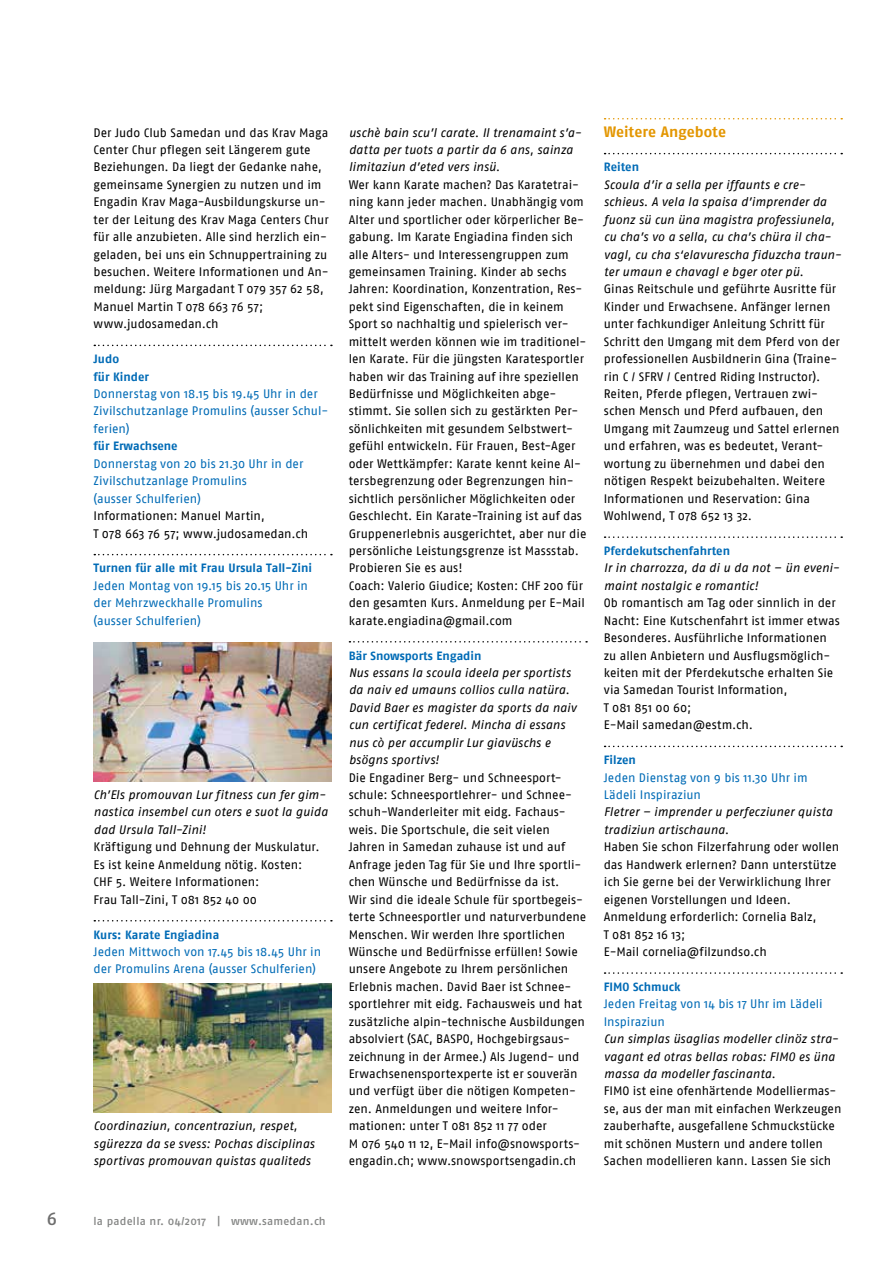
<style>
.page{position:relative;width:893px;height:1263px;background:#fff}
.page>*{position:absolute;margin:0;border:0;box-sizing:border-box;transform-origin:0 0}
.t1{font:18px "Fago No Med";color:#6e6e6e}
.t2{font:700 15px "Fago No Lf";letter-spacing:.005em;color:#e39600}
.t3{font:12.3px/17.4px "Fago No";color:#000}
.t4{font:italic 12.3px/17.4px "Fago No";letter-spacing:.005em;color:#000}
.t5{font:12.3px/17.4px "Fago No";color:#006bb6}
.t6{font:700 12px/17.4px "Fago No Lf";color:#006bb6}
.t7{font:11.25px "Fago No Med";letter-spacing:.02em;color:#868786}
</style>
<div class="page">
<svg style="left:94px;top:345px;width:238px;height:1px"></svg>
<svg style="left:94px;top:554px;width:238px;height:1px"></svg>
<svg style="left:94px;top:920px;width:238px;height:1px"></svg>
<img style="left:94px;top:642px;width:238px;height:140px">
<img style="left:94px;top:983px;width:238px;height:130px">
<svg style="left:349px;top:641px;width:238px;height:1px"></svg>
<svg style="left:605px;top:118px;width:237px;height:1px"></svg>
<svg style="left:605px;top:153px;width:237px;height:1px"></svg>
<svg style="left:605px;top:536px;width:237px;height:2px"></svg>
<svg style="left:605px;top:746px;width:237px;height:1px"></svg>
<svg style="left:605px;top:972px;width:237px;height:2px"></svg>
<p class="t3" style="left:94px;top:123px;width:237px">Der Judo Club Samedan und das Krav Maga Center Chur pflegen seit Längerem gute Beziehungen. Da liegt der Gedanke nahe, gemeinsame Synergien zu nutzen und im Engadin Krav Maga-Ausbildungskurse un&shy;ter der Leitung des Krav Maga Centers Chur für alle anzubieten. Alle sind herzlich ein&shy;geladen, bei uns ein Schnuppertraining zu besuchen. Weitere Informationen und An&shy;meldung: Jürg Margadant T 079 357 62 58, Manuel Martin T 078 663 76 57; www.judosamedan.ch</p>
<p class="t6" style="left:94px;top:350px;width:57px">Judo<br>für Kinder</p>
<p class="t5" style="left:94px;top:385px;width:236px">Donnerstag von 18.15 bis 19.45 Uhr in der<br>Zivilschutzanlage Promulins (ausser Schul&shy;ferien)</p>
<p class="t6" style="left:94px;top:437px;width:86px">für Erwachsene</p>
<p class="t5" style="left:94px;top:455px;width:211px">Donnerstag von 20 bis 21.30 Uhr in der<br>Zivilschutzanlage Promulins<br>(ausser Schulferien)</p>
<p class="t3" style="left:94px;top:507px;width:216px">Informationen: Manuel Martin,<br>T 078 663 76 57; www.judosamedan.ch</p>
<p class="t6" style="left:94px;top:559px;width:220px">Turnen für alle mit Frau Ursula Tall-Zini</p>
<p class="t5" style="left:94px;top:577px;width:216px">Jeden Montag von 19.15 bis 20.15 Uhr in der Mehrzweckhalle Promulins<br>(ausser Schulferien)</p>
<p class="t4" style="left:94px;top:786px;width:236px">Ch’Els promouvan Lur fitness cun fer gim&shy;nastica insembel cun oters e suot la guida dad Ursula Tall-Zini!</p>
<p class="t3" style="left:94px;top:838px;width:228px">Kräftigung und Dehnung der Muskulatur.<br>Es ist keine Anmeldung nötig. Kosten:<br>CHF 5. Weitere Informationen:<br>Frau Tall-Zini, T 081 852 40 00</p>
<p class="t6" style="left:94px;top:925px;width:127px">Kurs: Karate Engiadina</p>
<p class="t5" style="left:94px;top:943px;width:229px">Jeden Mittwoch von 17.45 bis 18.45 Uhr in der Promulins Arena (ausser Schulferien)</p>
<p class="t4" style="left:94px;top:1117px;width:223px">Coordinaziun, concentraziun, respet, sgürezza da se svess: Pochas disciplinas sportivas promouvan quistas qualiteds</p>
<h1 class="t1" style="left:47px;top:1208px;width:12px">6</h1>
<p class="t7" style="left:94px;top:1214px;width:234px">la padella nr. 04/2017 | www.samedan.ch</p>
<p class="t4" style="left:349px;top:123px;width:234px">uschè bain scu’l carate. Il trenamaint s’a&shy;datta per tuots a partir da 6 ans, sainza limitaziun d’eted vers insü.</p>
<p class="t3" style="left:349px;top:176px;width:239px">Wer kann Karate machen? Das Karatetrai&shy;ning kann jeder machen. Unabhängig vom Alter und sportlicher oder körperlicher Be&shy;gabung. Im Karate Engiadina finden sich alle Alters- und Interessengruppen zum gemeinsamen Training. Kinder ab sechs Jahren: Koordination, Konzentration, Res&shy;pekt sind Eigenschaften, die in keinem Sport so nachhaltig und spielerisch ver&shy;mittelt werden können wie im traditionel&shy;len Karate. Für die jüngsten Karatesportler haben wir das Training auf ihre speziellen Bedürfnisse und Möglichkeiten abge&shy;stimmt. Sie sollen sich zu gestärkten Per&shy;sönlichkeiten mit gesundem Selbstwert&shy;gefühl entwickeln. Für Frauen, Best-Ager oder Wettkämpfer: Karate kennt keine Al&shy;tersbegrenzung oder Begrenzungen hin&shy;sichtlich persönlicher Möglichkeiten oder Geschlecht. Ein Karate-Training ist auf das Gruppenerlebnis ausgerichtet, aber nur die persönliche Leistungsgrenze ist Massstab.<br>Probieren Sie es aus!<br>Coach: Valerio Giudice; Kosten: CHF 200 für den gesamten Kurs. Anmeldung per E-Mail karate.engiadina@gmail.com</p>
<p class="t6" style="left:349px;top:646px;width:134px">Bär Snowsports Engadin</p>
<p class="t4" style="left:349px;top:664px;width:229px">Nus essans la scoula ideela per sportists da naiv ed umauns collios culla natüra.<br>David Baer es magister da sports da naiv cun certificat federel. Mincha di essans nus cò per accumplir Lur giavüschs e bsögns sportivs!</p>
<p class="t3" style="left:349px;top:768px;width:239px">Die Engadiner Berg- und Schneesport&shy;schule: Schneesportlehrer- und Schnee&shy;schuh-Wanderleiter mit eidg. Fachaus&shy;weis. Die Sportschule, die seit vielen Jahren in Samedan zuhause ist und auf Anfrage jeden Tag für Sie und Ihre sportli&shy;chen Wünsche und Bedürfnisse da ist.<br>Wir sind die ideale Schule für sportbegeis&shy;terte Schneesportler und naturverbundene Menschen. Wir werden Ihre sportlichen Wünsche und Bedürfnisse erfüllen! Sowie unsere Angebote zu Ihrem persönlichen Erlebnis machen. David Baer ist Schnee&shy;sportlehrer mit eidg. Fachausweis und hat zusätzliche alpin-technische Ausbildungen absolviert (SAC, BASPO, Hochgebirgsaus&shy;zeichnung in der Armee.) Als Jugend- und Erwachsenensportexperte ist er souverän und verfügt über die nötigen Kompeten&shy;zen. Anmeldungen und weitere Infor&shy;mationen: unter T 081 852 11 77 oder<br>M 076 540 11 12, E-Mail info@snowsports&shy;engadin.ch; www.snowsportsengadin.ch</p>
<p class="t2" style="left:604px;top:122px;width:124px">Weitere Angebote</p>
<p class="t6" style="left:604px;top:158px;width:37px">Reiten</p>
<p class="t4" style="left:604px;top:176px;width:239px">Scoula d’ir a sella per iffaunts e cre&shy;schieus. A vela la spaisa d’imprender da fuonz sü cun üna magistra professiunela, cu cha’s vo a sella, cu cha’s chüra il cha&shy;vagl, cu cha s‘elavurescha fiduzcha traun&shy;ter umaun e chavagl e bger oter pü.</p>
<p class="t3" style="left:604px;top:280px;width:238px">Ginas Reitschule und geführte Ausritte für Kinder und Erwachsene. Anfänger lernen unter fachkundiger Anleitung Schritt für Schritt den Umgang mit dem Pferd von der professionellen Ausbildnerin Gina (Traine&shy;rin C / SFRV / Centred Riding Instructor).<br>Reiten, Pferde pflegen, Vertrauen zwi&shy;schen Mensch und Pferd aufbauen, den Umgang mit Zaumzeug und Sattel erlernen und erfahren, was es bedeutet, Verant&shy;wortung zu übernehmen und dabei den nötigen Respekt beizubehalten. Weitere Informationen und Reservation: Gina Wohlwend, T 078 652 13 32.</p>
<p class="t6" style="left:604px;top:542px;width:128px">Pferdekutschenfahrten</p>
<p class="t4" style="left:604px;top:559px;width:237px">Ir in charrozza, da di u da not – ün eveni&shy;maint nostalgic e romantic!</p>
<p class="t3" style="left:604px;top:594px;width:237px">Ob romantisch am Tag oder sinnlich in der Nacht: Eine Kutschenfahrt ist immer etwas Besonderes. Ausführliche Informationen zu allen Anbietern und Ausflugsmöglich&shy;keiten mit der Pferdekutsche erhalten Sie via Samedan Tourist Information,<br>T 081 851 00 60;<br>E-Mail samedan@estm.ch.</p>
<p class="t6" style="left:604px;top:751px;width:34px">Filzen</p>
<p class="t5" style="left:604px;top:768px;width:205px">Jeden Dienstag von 9 bis 11.30 Uhr im<br>Lädeli Inspiraziun</p>
<p class="t4" style="left:604px;top:803px;width:230px">Fletrer – imprender u perfecziuner quista tradiziun artischauna.</p>
<p class="t3" style="left:604px;top:838px;width:237px">Haben Sie schon Filzerfahrung oder wollen das Handwerk erlernen? Dann unterstütze ich Sie gerne bei der Verwirklichung Ihrer eigenen Vorstellungen und Ideen.<br>Anmeldung erforderlich: Cornelia Balz,<br>T 081 852 16 13;<br>E-Mail cornelia@filzundso.ch</p>
<p class="t6" style="left:604px;top:978px;width:78px">FIMO Schmuck</p>
<p class="t5" style="left:604px;top:995px;width:220px">Jeden Freitag von 14 bis 17 Uhr im Lädeli<br>Inspiraziun</p>
<p class="t4" style="left:604px;top:1030px;width:236px">Cun simplas üsaglias modeller clinöz stra&shy;vagant ed otras bellas robas: FIMO es üna massa da modeller fascinanta.</p>
<p class="t3" style="left:604px;top:1082px;width:239px">FIMO ist eine ofenhärtende Modelliermas&shy;se, aus der man mit einfachen Werkzeugen zauberhafte, ausgefallene Schmuckstücke mit schönen Mustern und andere tollen Sachen modellieren kann. Lassen Sie sich</p>
</div>
